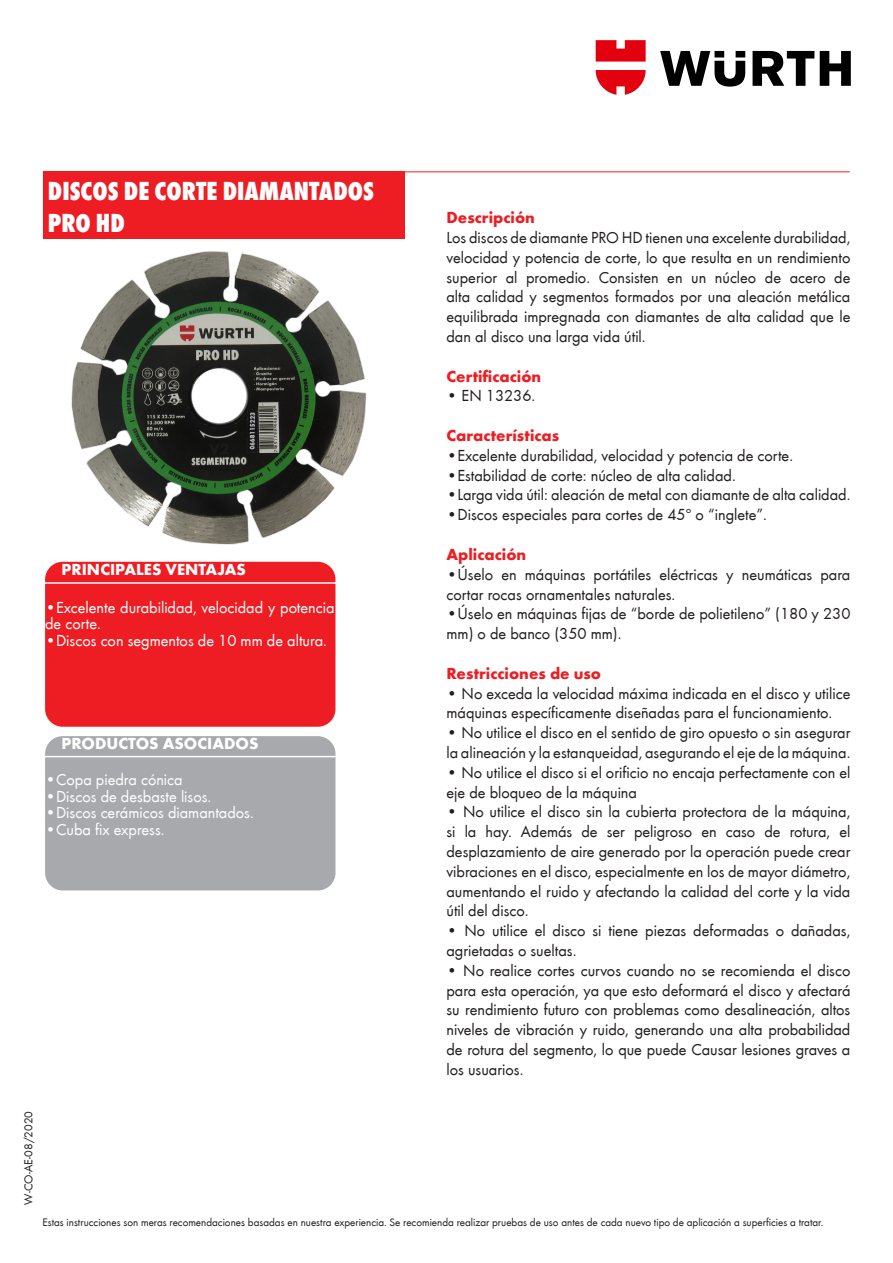
<style>
.page{position:relative;width:893px;height:1263px;background:#fff}
.page>*{position:absolute;margin:0;border:0;box-sizing:border-box;transform-origin:0 0}
.t1{font:800 condensed 27px/32.4px "Wuerth";color:#fff}
.t2{font:16.5px/19.8px "Wuerth";color:#231f20}
.t3{font:16.5px/16.5px "Wuerth";color:#fff}
.t4{font:700 16.5px "Wuerth";color:#ee1d23}
.t5{font:700 16.5px "Wuerth";color:#fff}
.t6{font:12px "Wuerth";color:#231f20}
.t7{font:11.25px "Wuerth";color:#231f20}
</style>
<div class="page">
<div style="left:43px;top:172px;width:362px;height:67px;background:#ee1d23"></div>
<hr style="left:358px;top:171px;width:492px;height:1px;background:#ee1d23">
<svg style="left:660px;top:51px;width:191px;height:36px"></svg>
<svg style="left:596px;top:40px;width:50px;height:55px"></svg>
<div style="left:44px;top:735px;width:292px;height:156px;background:#a8a9ad;border-radius:18px"></div>
<div style="left:44px;top:735px;width:293px;height:157px;border:2px solid #fff;border-radius:18px"></div>
<div style="left:44px;top:561px;width:292px;height:166px;background:#ee1d23;border-radius:18px"></div>
<div style="left:44px;top:560px;width:293px;height:168px;border:2px solid #fff;border-radius:18px"></div>
<hr style="left:44px;top:756px;width:293px;height:1px;background:#fff">
<hr style="left:44px;top:582px;width:293px;height:2px;background:#fff">
<img style="left:71px;top:251px;width:296px;height:294px">
<p class="t1" style="left:48px;top:173px;width:328px">DISCOS DE CORTE DIAMANTADOS<br>PRO HD</p>
<p class="t5" style="left:62px;top:557px;width:186px">PRINCIPALES VENTAJAS</p>
<p class="t3" style="left:45px;top:598px;width:291px">•Excelente durabilidad, velocidad y potencia de corte.</p>
<p class="t3" style="left:45px;top:631px;width:283px">•Discos con segmentos de 10 mm de altura.</p>
<p class="t5" style="left:62px;top:731px;width:198px">PRODUCTOS ASOCIADOS</p>
<p class="t3" style="left:45px;top:771px;width:139px">•Copa piedra cónica</p>
<p class="t3" style="left:45px;top:787px;width:168px">•Discos de desbaste lisos.</p>
<p class="t3" style="left:45px;top:804px;width:210px">•Discos cerámicos diamantados.</p>
<p class="t3" style="left:45px;top:820px;width:121px">•Cuba fix express.</p>
<p class="t4" style="left:446px;top:206px;width:90px">Descripción</p>
<p class="t2" style="left:446px;top:227px;width:405px;text-align:justify">Los discos de diamante PRO HD tienen una excelente durabilidad, velocidad y potencia de corte, lo que resulta en un rendimiento superior al promedio. Consisten en un núcleo de acero de alta calidad y segmentos formados por una aleación metálica equilibrada impregnada con diamantes de alta calidad que le dan al disco una larga vida útil.</p>
<p class="t4" style="left:446px;top:364px;width:96px">Certificación</p>
<p class="t2" style="left:446px;top:385px;width:90px">• EN 13236.</p>
<p class="t4" style="left:446px;top:423px;width:114px">Características</p>
<p class="t2" style="left:446px;top:445px;width:348px">•Excelente durabilidad, velocidad y potencia de corte.</p>
<p class="t2" style="left:446px;top:464px;width:291px">•Estabilidad de corte: núcleo de alta calidad.</p>
<p class="t2" style="left:446px;top:484px;width:405px">•Larga vida útil: aleación de metal con diamante de alta calidad.</p>
<p class="t2" style="left:446px;top:504px;width:322px">•Discos especiales para cortes de 45º o “inglete”.</p>
<p class="t4" style="left:446px;top:542px;width:81px">Aplicación</p>
<p class="t2" style="left:446px;top:563px;width:405px">•Úselo en máquinas portátiles eléctricas y neumáticas para cortar rocas ornamentales naturales.</p>
<p class="t2" style="left:446px;top:603px;width:405px">•Úselo en máquinas fijas de “borde de polietileno” (180 y 230 mm) o de banco (350 mm).</p>
<p class="t4" style="left:446px;top:661px;width:156px">Restricciones de uso</p>
<p class="t2" style="left:446px;top:682px;width:405px">• No exceda la velocidad máxima indicada en el disco y utilice máquinas específicamente diseñadas para el funcionamiento.</p>
<p class="t2" style="left:446px;top:722px;width:405px">• No utilice el disco en el sentido de giro opuesto o sin asegurar la alineación y la estanqueidad, asegurando el eje de la máquina.</p>
<p class="t2" style="left:446px;top:761px;width:405px">• No utilice el disco si el orificio no encaja perfectamente con el eje de bloqueo de la máquina</p>
<p class="t2" style="left:446px;top:801px;width:405px;text-align:justify">• No utilice el disco sin la cubierta protectora de la máquina, si la hay. Además de ser peligroso en caso de rotura, el desplazamiento de aire generado por la operación puede crear vibraciones en el disco, especialmente en los de mayor diámetro, aumentando el ruido y afectando la calidad del corte y la vida útil del disco.</p>
<p class="t2" style="left:446px;top:920px;width:405px">• No utilice el disco si tiene piezas deformadas o dañadas, agrietadas o sueltas.</p>
<p class="t2" style="left:446px;top:959px;width:405px;text-align:justify">• No realice cortes curvos cuando no se recomienda el disco para esta operación, ya que esto deformará el disco y afectará su rendimiento futuro con problemas como desalineación, altos niveles de vibración y ruido, generando una alta probabilidad de rotura del segmento, lo que puede Causar lesiones graves a los usuarios.</p>
<p class="t6" style="left:20px;top:1205px;width:95px;rotate:-90deg">W-CO-AE-08/2020</p>
<p class="t7" style="left:43px;top:1214px;width:782px">Estas instrucciones son meras recomendaciones basadas en nuestra experiencia. Se recomienda realizar pruebas de uso antes de cada nuevo tipo de aplicación a superficies a tratar.</p>
</div>
